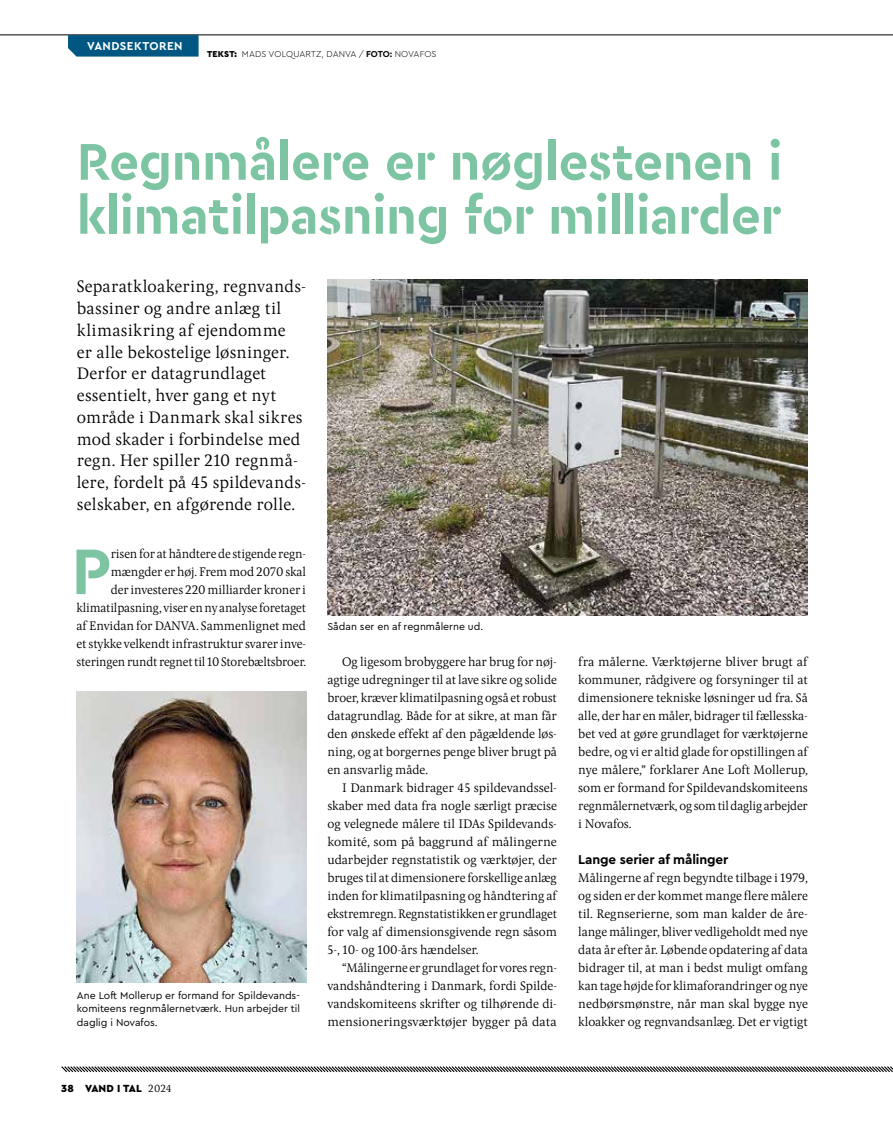
<style>
.page{position:relative;width:893px;height:1127px;background:#fff}
.page>*{position:absolute;margin:0;border:0;box-sizing:border-box;transform-origin:0 0}
.t1{font:700 67.5px "Cera Stencil PRO";color:#7dc4a3}
.t2{font:700 54px/54px "Cera Stencil PRO";letter-spacing:-.005em;color:#7dc4a3}
.t3{font:300 17.25px/21.8px "Pona W03";letter-spacing:.01em;color:#000}
.t4{font:700 13.5px "Cera Pro";letter-spacing:-.01em;color:#000}
.t5{font:300 12.9px/18px "Pona W03";letter-spacing:-.01em;color:#000;text-align:justify}
.t6{font:700 12px "Cera Pro";letter-spacing:.04em;color:#fff}
.t7{font:900 10.8px "Cera PRO";letter-spacing:.01em;color:#000}
.t8{font:10.5px/13.5px "Cera PRO";color:#000;text-align:justify}
.t9{font:300 9px "Cera PRO";letter-spacing:.015em;color:#000}
.s1{font-weight:900}
.s2{font-family:"Cera Pro";font-weight:700}
.s3{font-family:"Pona W03";font-weight:300}
</style>
<div class="page">
<hr style="left:0;top:34px;width:893px;height:1px;background:#000">
<svg style="left:61px;top:1066px;width:832px;height:7px"></svg>
<svg style="left:68px;top:35px;width:131px;height:22px;background:#095c85"></svg>
<img style="left:327px;top:279px;width:481px;height:336px">
<img style="left:77px;top:691px;width:229px;height:291px">
<p class="t6" style="left:87px;top:38px;width:97px">VANDSEKTOREN</p>
<p class="t9" style="left:207px;top:48px;width:231px"><span class="s1">TEKST:</span> MADS VOLQUARTZ, DANVA / <span class="s2">FOTO:</span> NOVAFOS</p>
<h2 class="t2" style="left:77px;top:132px;width:707px">Regnmålere er nøglestenen i klimatilpasning for milliarder</h2>
<p class="t3" style="left:77px;top:275px;width:231px">Separatkloakering, regnvands&shy;bassiner og andre anlæg til klimasikring af ejendomme<br>er alle bekostelige løsninger.<br>Derfor er datagrundlaget essentielt, hver gang et nyt område i Danmark skal sikres mod skader i forbindelse med regn. Her spiller 210 regnmå&shy;lere, fordelt på 45 spildevands&shy;selskaber, en afgørende rolle.</p>
<p class="t5" style="left:77px;top:544px;width:231px;text-align:right">risen for at håndtere de stigende regn&shy;mængder er høj. Frem mod 2070 skal<br>der investeres 220 milliarder kroner i klimatilpasning, viser en ny analyse foretaget af Envidan for DANVA. Sammenlignet med et stykke velkendt infrastruktur svarer inve&shy;steringen rundt regnet til 10 Storebæltsbroer.</p>
<h1 class="t1" style="left:71px;top:526px;width:42px">P</h1>
<p class="t8" style="left:77px;top:988px;width:225px">Ane Loft Mollerup er formand for Spildevands&shy;komiteens regnmålernetværk. Hun arbejder til daglig i Novafos.</p>
<p class="t8" style="left:327px;top:619px;width:157px">Sådan ser en af regnmålerne ud.</p>
<p class="t5" style="left:327px;top:652px;width:231px;text-indent:15px">Og ligesom brobyggere har brug for nøj&shy;agtige udregninger til at lave sikre og solide broer, kræver klimatilpasning også et robust datagrundlag. Både for at sikre, at man får den ønskede effekt af den pågældende løs&shy;ning, og at borgernes penge bliver brugt på en ansvarlig måde.</p>
<p class="t5" style="left:327px;top:778px;width:231px;text-indent:15px">I Danmark bidrager 45 spildevandssel&shy;skaber med data fra nogle særligt præcise og velegnede målere til IDAs Spildevands&shy;komité, som på baggrund af målingerne udarbejder regnstatistik og værktøjer, der bruges til at dimensionere forskellige anlæg inden for klimatilpasning og håndtering af ekstremregn. Regnstatistikken er grundlaget for valg af dimensionsgivende regn såsom 5-, 10- og 100-års hændelser.</p>
<p class="t5" style="left:327px;top:958px;width:231px;text-indent:15px">“Målingerne er grundlaget for vores regn&shy;vandshåndtering i Danmark, fordi Spilde&shy;vandskomiteens skrifter og tilhørende di&shy;mensioneringsværktøjer bygger på data</p>
<p class="t5" style="left:578px;top:652px;width:231px">fra målerne. Værktøjerne bliver brugt af kommuner, rådgivere og forsyninger til at dimensionere tekniske løsninger ud fra. Så alle, der har en måler, bidrager til fællesska&shy;bet ved at gøre grundlaget for værktøjerne bedre, og vi er altid glade for opstillingen af nye målere,” forklarer Ane Loft Mollerup, som er formand for Spildevandskomiteens regnmålernetværk, og som til daglig arbejder i Novafos.</p>
<p class="t4" style="left:578px;top:850px;width:151px">Lange serier af målinger</p>
<p class="t5" style="left:578px;top:868px;width:231px">Målingerne af regn begyndte tilbage i 1979, og siden er der kommet mange flere målere til. Regnserierne, som man kalder de åre&shy;lange målinger, bliver vedligeholdt med nye data år efter år. Løbende opdatering af data bidrager til, at man i bedst muligt omfang kan tage højde for klimaforandringer og nye nedbørsmønstre, når man skal bygge nye kloakker og regnvandsanlæg. Det er vigtigt</p>
<p class="t7" style="left:61px;top:1081px;width:112px">38 VAND I TAL <span class="s3">2024</span></p>
</div>
